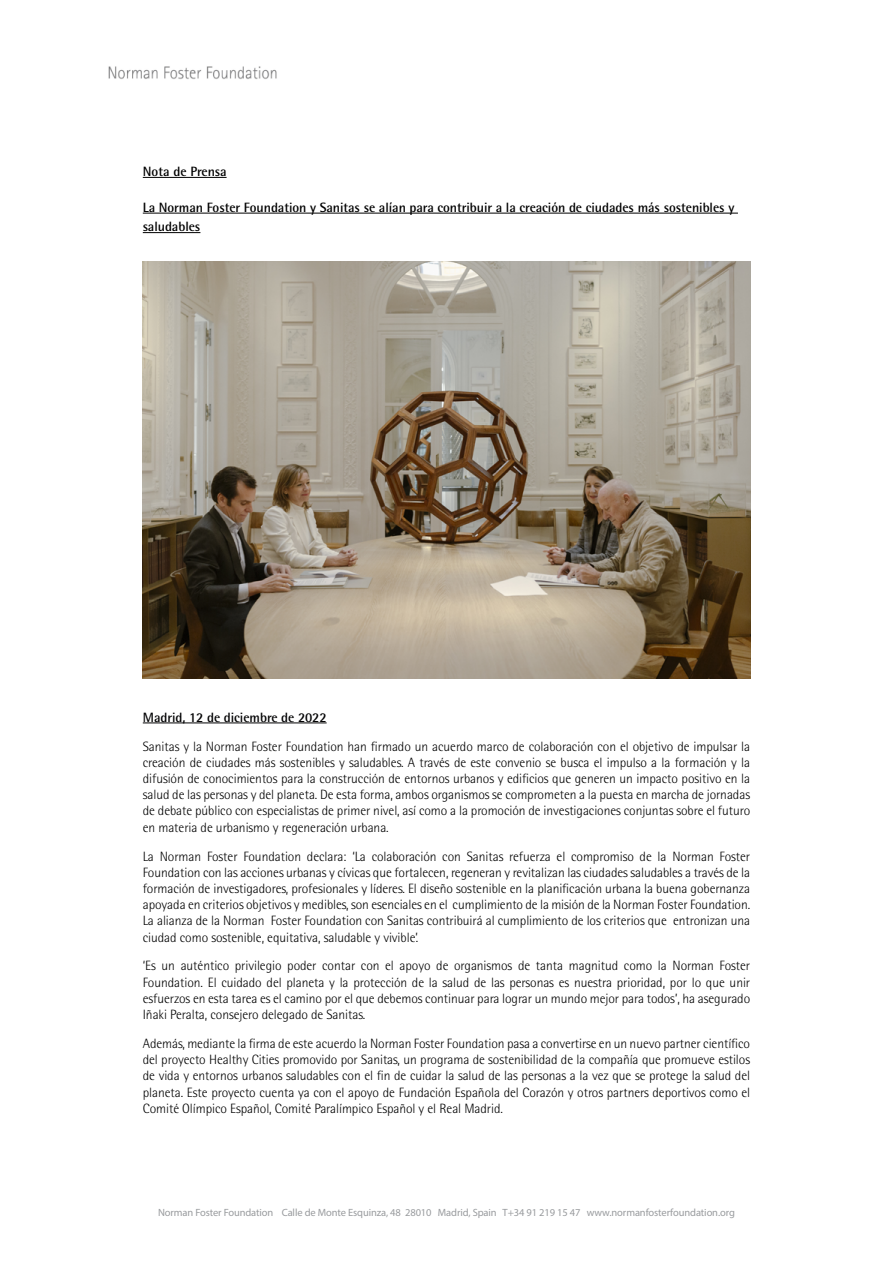
<style>
.page{position:relative;width:893px;height:1263px;background:#fff}
.page>*{position:absolute;margin:0;border:0;box-sizing:border-box;transform-origin:0 0}
.t1{font:300 13.5px/16.2px "Rotis Semi Sans";letter-spacing:-.005em;color:#000;text-align:justify}
.t2{font:700 13.5px/19.5px "Rotis Semi Sans";letter-spacing:-.005em;color:#000}
.t3{font:700 13.5px "Rotis Semi Sans";letter-spacing:-.005em;color:#020203}
.t4{font:10.5px "Myriad Pro";letter-spacing:-.01em;color:#74777b}
</style>
<div class="page">
<img style="left:108px;top:66px;width:169px;height:13px">
<hr style="left:143px;top:177px;width:84px;height:1px;background:#000">
<hr style="left:143px;top:213px;width:595px;height:1px;background:#000">
<hr style="left:143px;top:232px;width:57px;height:1px;background:#000">
<hr style="left:143px;top:722px;width:184px;height:1px;background:#020203">
<img style="left:143px;top:261px;width:607px;height:417px">
<p class="t2" style="left:143px;top:161px;width:85px">Nota de Prensa</p>
<p class="t2" style="left:143px;top:197px;width:593px">La Norman Foster Foundation y Sanitas se alían para contribuir a la creación de ciudades más sostenibles y saludables</p>
<p class="t3" style="left:143px;top:709px;width:185px">Madrid, 12 de diciembre de 2022</p>
<p class="t1" style="left:143px;top:738px;width:609px">Sanitas y la Norman Foster Foundation han firmado un acuerdo marco de colaboración con el objetivo de impulsar la creación de ciudades más sostenibles y saludables. A través de este convenio se busca el impulso a la formación y la difusión de conocimientos para la construcción de entornos urbanos y edificios que generen un impacto positivo en la salud de las personas y del planeta. De esta forma, ambos organismos se comprometen a la puesta en marcha de jornadas de debate público con especialistas de primer nivel, así como a la promoción de investigaciones conjuntas sobre el futuro en materia de urbanismo y regeneración urbana.</p>
<p class="t1" style="left:143px;top:848px;width:609px">La Norman Foster Foundation declara: ‘La colaboración con Sanitas refuerza el compromiso de la Norman Foster Foundation con las acciones urbanas y cívicas que fortalecen, regeneran y revitalizan las ciudades saludables a través de la formación de investigadores, profesionales y líderes. El diseño sostenible en la planificación urbana la buena gobernanza apoyada en criterios objetivos y medibles, son esenciales en el cumplimiento de la misión de la Norman Foster Foundation.<br>La alianza de la Norman Foster Foundation con Sanitas contribuirá al cumplimiento de los criterios que entronizan una ciudad como sostenible, equitativa, saludable y vivible’.</p>
<p class="t1" style="left:143px;top:958px;width:609px">‘Es un auténtico privilegio poder contar con el apoyo de organismos de tanta magnitud como la Norman Foster Foundation. El cuidado del planeta y la protección de la salud de las personas es nuestra prioridad, por lo que unir esfuerzos en esta tarea es el camino por el que debemos continuar para lograr un mundo mejor para todos’, ha asegurado Iñaki Peralta, consejero delegado de Sanitas.</p>
<p class="t1" style="left:143px;top:1035px;width:609px">Además, mediante la firma de este acuerdo la Norman Foster Foundation pasa a convertirse en un nuevo partner científico del proyecto Healthy Cities promovido por Sanitas, un programa de sostenibilidad de la compañía que promueve estilos de vida y entornos urbanos saludables con el fin de cuidar la salud de las personas a la vez que se protege la salud del planeta. Este proyecto cuenta ya con el apoyo de Fundación Española del Corazón y otros partners deportivos como el Comité Olímpico Español, Comité Paralímpico Español y el Real Madrid.</p>
<p class="t4" style="left:158px;top:1206px;width:578px">Norman Foster Foundation Calle de Monte Esquinza, 48 28010 Madrid, Spain T+34 91 219 15 47 www.normanfosterfoundation.org</p>
</div>
